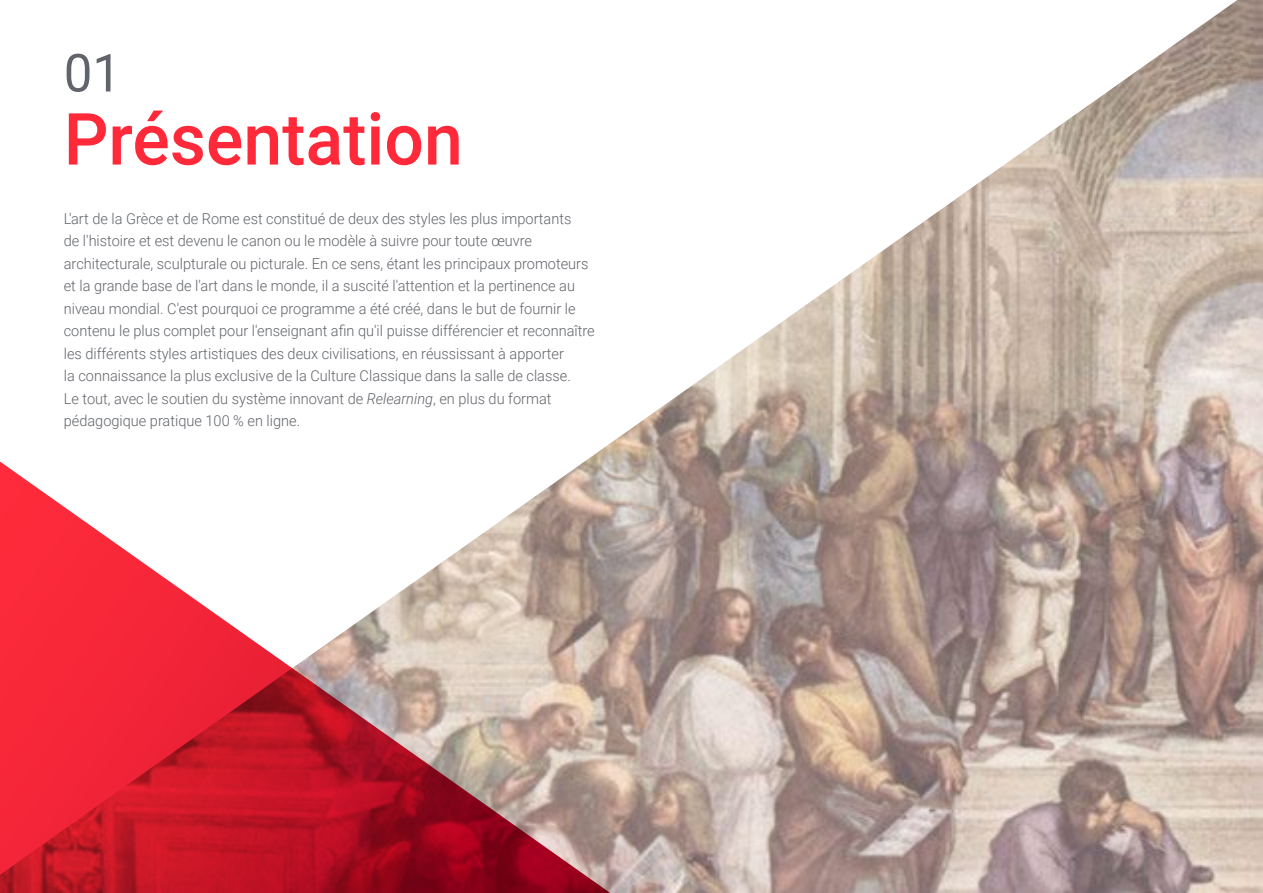
<style>
.page{position:relative;width:1263px;height:893px;background:#fff}
.page>*{position:absolute;margin:0;border:0;box-sizing:border-box;transform-origin:0 0}
.t1{font:500 72px "Roboto";color:#ff293a}
.t2{font:52.5px "Roboto";color:#61646a}
.t3{font:300 15px/22.5px "Roboto";color:#61646a}
.s1{font-style:italic}
</style>
<div class="page">
<img style="left:607px;top:0;width:656px;height:893px">
<svg style="left:0;top:446px;width:640px;height:447px"></svg>
<h2 class="t2" style="left:64px;top:36px;width:59px">01</h2>
<h1 class="t1" style="left:64px;top:89px;width:401px">Présentation</h1>
<p class="t3" style="left:64px;top:207px;width:532px">L'art de la Grèce et de Rome est constitué de deux des styles les plus importants<br>de l'histoire et est devenu le canon ou le modèle à suivre pour toute œuvre architecturale, sculpturale ou picturale. En ce sens, étant les principaux promoteurs et la grande base de l'art dans le monde, il a suscité l'attention et la pertinence au niveau mondial. C'est pourquoi ce programme a été créé, dans le but de fournir le contenu le plus complet pour l'enseignant afin qu'il puisse différencier et reconnaître les différents styles artistiques des deux civilisations, en réussissant à apporter<br>la connaissance la plus exclusive de la Culture Classique dans la salle de classe.<br>Le tout, avec le soutien du système innovant de <span class="s1">Relearning</span>, en plus du format pédagogique pratique 100 % en ligne.</p>
</div>
